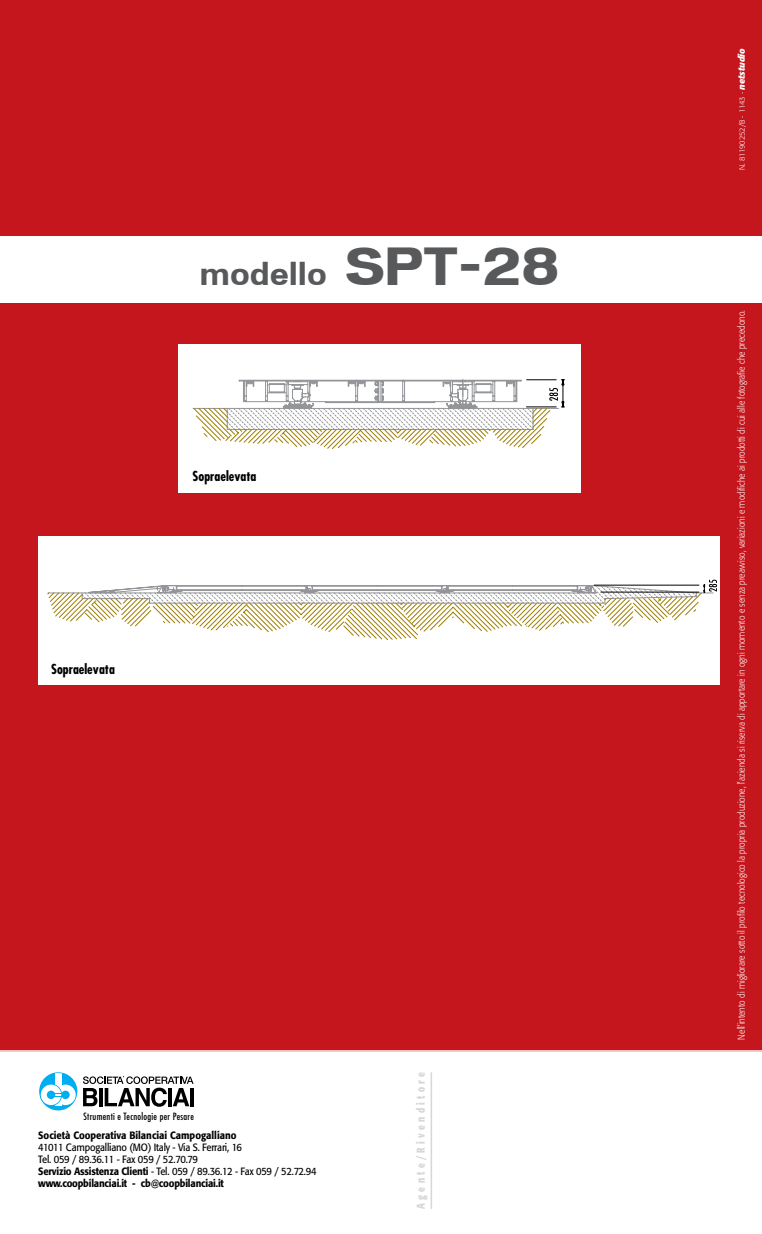
<style>
.page{position:relative;width:762px;height:1234px;background:#fff}
.page>*{position:absolute;margin:0;border:0;box-sizing:border-box;transform-origin:0 0}
.t1{font:700 29.7px "Vonnes";letter-spacing:-.005em;color:#58595b}
.t2{font:700 condensed 13.5px "Futura";color:#000}
.t3{font:700 11.25px "Formata";color:#d8d7d8;scale:.75 1}
.t4{font:10.5px/12px "Formata";letter-spacing:-.02em;color:#000;scale:.9 1}
.t5{font:500 10.5px "Formata";color:#000;scale:.9 1}
.t6{font:300 9.75px "Formata";color:#fff;scale:.85 1}
.t7{font:condensed 9.75px "Futura";letter-spacing:.03em;color:#000}
.t8{font:300 7.5px "Formata";letter-spacing:-.03em;color:#fff}
.s1{font-size:48px}
.s2{font-weight:500}
.s3{font-weight:700;font-style:italic;font-size:9px}
</style>
<div class="page">
<div style="left:0;top:0;width:761px;height:1051px;background:#c4161c"></div>
<div style="left:178px;top:344px;width:402px;height:149px;background:#fff"></div>
<svg style="left:192px;top:379px;width:373px;height:70px"></svg>
<div style="left:38px;top:536px;width:681px;height:149px;background:#fff"></div>
<svg style="left:47px;top:579px;width:669px;height:61px"></svg>
<div style="left:0;top:237px;width:761px;height:66px;background:#fff"></div>
<svg style="left:39px;top:1071px;width:38px;height:39px"></svg>
<svg style="left:40px;top:1072px;width:36px;height:37px"></svg>
<div style="left:55px;top:1072px;width:6px;height:32px;background:#fff"></div>
<div style="left:55px;top:1084px;width:21px;height:20px;background:#fff;border-radius:50%"></div>
<svg style="left:61px;top:1090px;width:9px;height:8px"></svg>
<svg style="left:40px;top:1083px;width:22px;height:22px"></svg>
<svg style="left:41px;top:1084px;width:20px;height:20px"></svg>
<div style="left:47px;top:1090px;width:8px;height:8px;background:#00aeef;border-radius:50%"></div>
<svg style="left:54px;top:1092px;width:11px;height:4px"></svg>
<svg style="left:83px;top:1076px;width:110px;height:30px"></svg>
<hr style="left:190px;top:1087px;width:3px;height:18px;background:#000">
<hr style="left:430px;top:1071px;width:2px;height:137px;background:#d8d7d8">
<h1 class="t1" style="left:199px;top:256px;width:360px">modello <span class="s1">SPT-28</span></h1>
<h2 class="t2" style="left:51px;top:661px;width:65px">Sopraelevata</h2>
<h2 class="t2" style="left:192px;top:467px;width:65px">Sopraelevata</h2>
<p class="t7" style="left:83px;top:1110px;width:112px">Strumenti e Tecnologie per Pesare</p>
<p class="t5" style="left:38px;top:1128px;width:222px">Società Cooperativa Bilanciai Campogalliano</p>
<p class="t4" style="left:38px;top:1140px;width:311px">41011 Campogalliano (MO) Italy - Via S. Ferrari, 16<br>Tel. 059 / 89.36.11 - Fax 059 / 52.70.79<br><span class="s2">Servizio Assistenza Clienti</span> - Tel. 059 / 89.36.12 - Fax 059 / 52.72.94 <span class="s2">www.coopbilanciai.it - cb@coopbilanciai.it</span></p>
<p class="t3" style="left:413px;top:1208px;width:184px;rotate:-90deg">A g e n t e / R i v e n d i t o r e</p>
<p class="t8" style="left:737px;top:170px;width:123px;rotate:-90deg">N. 81190252/B - 1143 - <span class="s3">netstudio</span></p>
<p class="t6" style="left:735px;top:1039px;width:859px;rotate:-90deg">Nell’intento di migliorare sotto il profilo tecnologico la propria produzione, l’azienda si riserva di apportare in ogni momento e senza preavviso, variazioni e modifiche ai prodotti di cui alle fotografie che precedono.</p>
</div>
